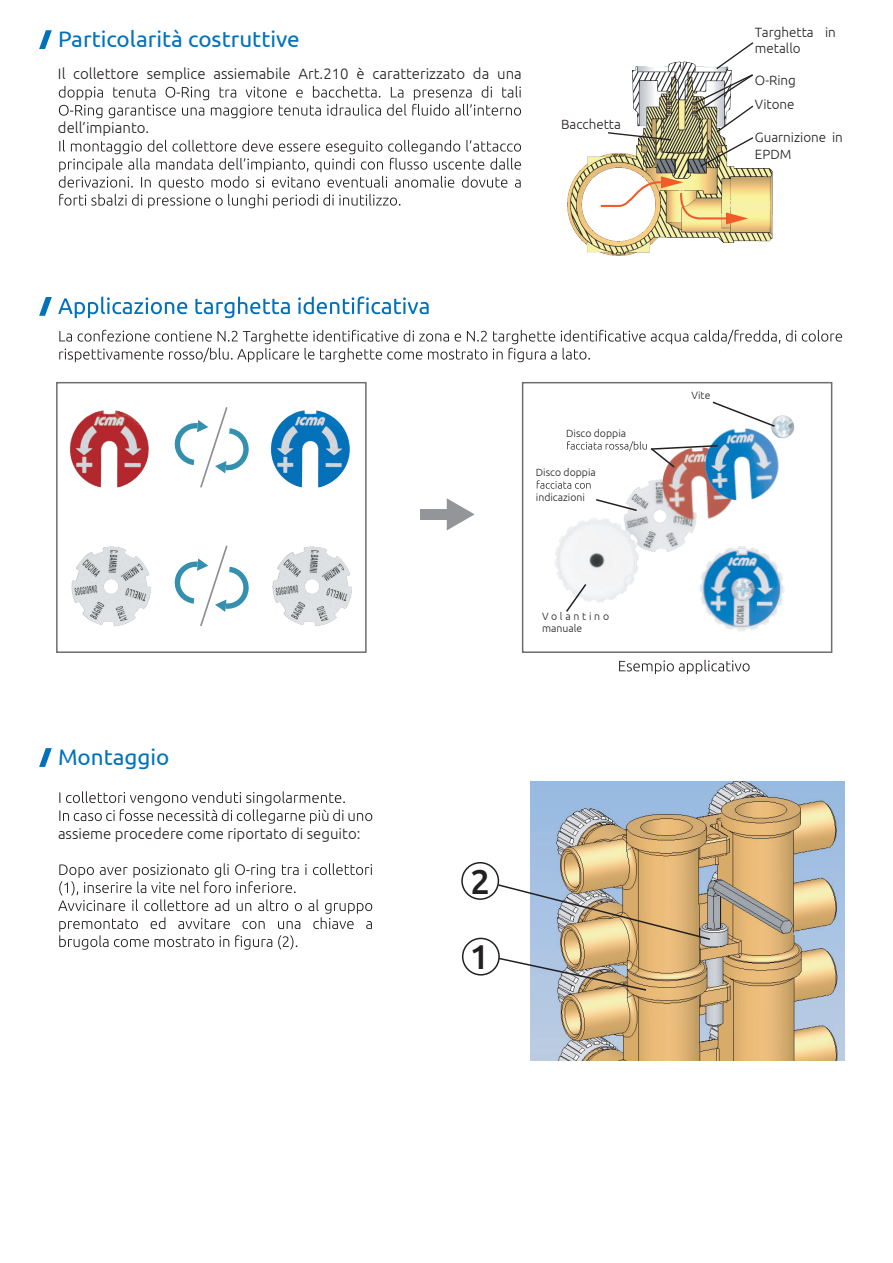
<style>
.page{position:relative;width:893px;height:1263px;background:#fff}
.page>*{position:absolute;margin:0;border:0;box-sizing:border-box;transform-origin:0 0}
.t1{font:500 34.5px "Ubuntu";color:#231f20}
.t2{font:22.5px "Ubuntu";color:#0072bc}
.t3{font:300 15px "Ubuntu";color:#231f20}
.t4{font:300 13.5px/16.2px "Ubuntu";color:#231f20}
.t5{font:300 10.5px "Ubuntu";color:#231f20}
.t6{font:300 10.5px/12.6px "Ubuntu";letter-spacing:.245em;color:#231f20}
</style>
<div class="page">
<svg style="left:39px;top:30px;width:13px;height:19px"></svg>
<svg style="left:59px;top:86px;width:462px;height:32px"></svg>
<svg style="left:59px;top:140px;width:462px;height:68px"></svg>
<img style="left:567px;top:61px;width:206px;height:195px">
<svg style="left:599px;top:176px;width:149px;height:48px"></svg>
<svg style="left:606px;top:131px;width:66px;height:10px"></svg>
<svg style="left:694px;top:42px;width:61px;height:126px"></svg>
<img style="left:536px;top:415px;width:259px;height:245px">
<svg style="left:58px;top:296px;width:371px;height:22px"></svg>
<svg style="left:39px;top:297px;width:13px;height:19px"></svg>
<svg style="left:39px;top:748px;width:13px;height:19px"></svg>
<svg style="left:59px;top:330px;width:783px;height:32px"></svg>
<svg style="left:59px;top:791px;width:313px;height:33px"></svg>
<svg style="left:58px;top:863px;width:314px;height:87px"></svg>
<svg style="left:619px;top:660px;width:131px;height:14px"></svg>
<svg style="left:537px;top:480px;width:53px;height:9px"></svg>
<svg style="left:564px;top:582px;width:24px;height:31px"></svg>
<svg style="left:594px;top:498px;width:44px;height:14px"></svg>
<svg style="left:567px;top:441px;width:152px;height:28px"></svg>
<svg style="left:711px;top:401px;width:65px;height:27px"></svg>
<img style="left:69px;top:407px;width:283px;height:220px">
<svg style="left:447px;top:498px;width:28px;height:32px"></svg>
<div style="left:420px;top:509px;width:28px;height:11px;background:#939598"></div>
<div style="left:56px;top:382px;width:311px;height:271px;border:2px solid #6c6d70"></div>
<div style="left:522px;top:382px;width:310px;height:271px;border:2px solid #6c6d70"></div>
<img style="left:530px;top:782px;width:314px;height:278px">
<div style="left:462px;top:938px;width:38px;height:37px;border:2px solid #231f20;border-radius:50%"></div>
<div style="left:461px;top:862px;width:38px;height:38px;border:2px solid #231f20;border-radius:50%"></div>
<svg style="left:496px;top:883px;width:216px;height:58px"></svg>
<svg style="left:497px;top:957px;width:151px;height:35px"></svg>
<h2 class="t2" style="left:58px;top:26px;width:243px">Particolarità costruttive</h2>
<p class="t3" style="left:58px;top:65px;width:465px">Il collettore semplice assiemabile Art.210 è caratterizzato da una</p>
<p class="t3" style="left:58px;top:119px;width:93px">dell’impianto.</p>
<p class="t4" style="left:561px;top:116px;width:61px">Bacchetta</p>
<p class="t4" style="left:755px;top:24px;width:82px">Targhetta in metallo</p>
<p class="t4" style="left:755px;top:68px;width:43px;line-height:24px">O-Ring<br>Vitone</p>
<p class="t4" style="left:755px;top:129px;width:90px">Guarnizione in<br>EPDM</p>
<h2 class="t2" style="left:58px;top:743px;width:113px">Montaggio</h2>
<p class="t3" style="left:58px;top:824px;width:304px">assieme procedere come riportato di seguito:</p>
<p class="t5" style="left:566px;top:427px;width:61px">Disco doppia</p>
<p class="t5" style="left:536px;top:466px;width:61px">Disco doppia</p>
<p class="t5" style="left:536px;top:491px;width:51px">indicazioni</p>
<p class="t6" style="left:542px;top:609px;width:69px">Volantino manuale</p>
<p class="t5" style="left:692px;top:389px;width:20px">Vite</p>
<h1 class="t1" style="left:470px;top:860px;width:21px">2</h1>
<h1 class="t1" style="left:470px;top:935px;width:21px">1</h1>
</div>
